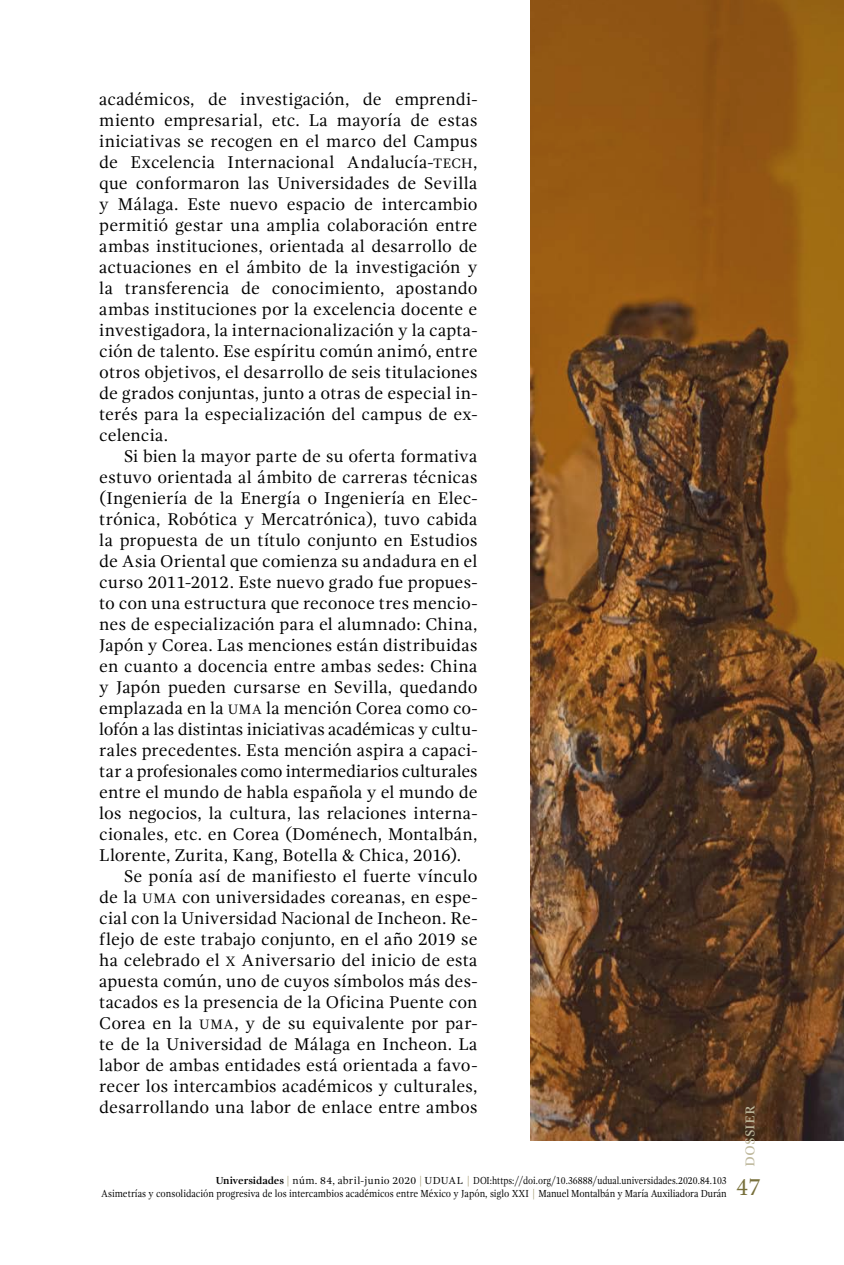
<style>
.page{position:relative;width:844px;height:1265px;background:#fff}
.page>*{position:absolute;margin:0;border:0;box-sizing:border-box;transform-origin:0 0}
.t1{font:24.5px "Gandhi Serif";color:#78703c;scale:.9 1}
.t2{font:17.5px/21px "Gandhi Serif";letter-spacing:.005em;color:#000;text-align:justify}
.t3{font:17.5px "Gandhi Serif";letter-spacing:-.015em;color:#000}
.t4{font:17.5px "Gandhi Serif";color:#beb89c}
.t5{font:10.5px "Gandhi Serif";color:#000;scale:.9 1}
.t6{font:10.5px "Gandhi Serif";color:#000}
.s1{font-size:14px}
.s2{font-weight:700}
.s3{color:#a49c74}
</style>
<div class="page">
<img style="left:530px;top:0;width:313px;height:1141px">
<p class="t2" style="left:99px;top:89px;width:379px">académicos, de investigación, de emprendi&shy;miento empresarial, etc. La mayoría de estas iniciativas se recogen en el marco del Campus de Excelencia Internacional Andalucía-<span class="s1">TECH</span>, que conformaron las Universidades de Sevilla y Málaga. Este nuevo espacio de intercambio permitió gestar una amplia colaboración entre ambas instituciones, orientada al desarrollo de actuaciones en el ámbito de la investigación y la transferencia de conocimiento, apostando ambas instituciones por la excelencia docente e investigadora, la internacionalización y la capta&shy;ción de talento. Ese espíritu común animó, entre otros objetivos, el desarrollo de seis titulaciones de grados conjuntas, junto a otras de especial in&shy;terés para la especialización del campus de ex&shy;celencia.</p>
<p class="t2" style="left:124px;top:446px;width:355px">Si bien la mayor parte de su oferta formativa</p>
<p class="t2" style="left:99px;top:467px;width:379px">estuvo orientada al ámbito de carreras técnicas</p>
<p class="t2" style="left:99px;top:488px;width:379px">(Ingeniería de la Energía o Ingeniería en Elec-</p>
<p class="t2" style="left:99px;top:509px;width:379px">trónica, Robótica y Mercatrónica), tuvo cabida</p>
<p class="t2" style="left:99px;top:530px;width:379px">la propuesta de un título conjunto en Estudios</p>
<p class="t2" style="left:99px;top:551px;width:379px">de Asia Oriental que comienza su andadura en el</p>
<p class="t2" style="left:99px;top:572px;width:379px">curso 2011-2012. Este nuevo grado fue propues-</p>
<p class="t2" style="left:99px;top:593px;width:379px">to con una estructura que reconoce tres mencio-</p>
<p class="t2" style="left:99px;top:614px;width:379px">nes de especialización para el alumnado: China,</p>
<p class="t2" style="left:99px;top:635px;width:379px">Japón y Corea. Las menciones están distribuidas</p>
<p class="t2" style="left:99px;top:656px;width:379px">en cuanto a docencia entre ambas sedes: China</p>
<p class="t2" style="left:99px;top:677px;width:379px">y Japón pueden cursarse en Sevilla, quedando</p>
<p class="t2" style="left:99px;top:698px;width:379px">emplazada en la <span class="s1">UMA</span> la mención Corea como co-</p>
<p class="t2" style="left:99px;top:719px;width:379px">lofón a las distintas iniciativas académicas y cultu-</p>
<p class="t2" style="left:99px;top:740px;width:379px">rales precedentes. Esta mención aspira a capaci-</p>
<p class="t3" style="left:99px;top:761px;width:379px">tar a profesionales como intermediarios culturales</p>
<p class="t2" style="left:99px;top:782px;width:379px">entre el mundo de habla española y el mundo de</p>
<p class="t2" style="left:99px;top:803px;width:379px">los negocios, la cultura, las relaciones interna-</p>
<p class="t2" style="left:99px;top:824px;width:379px">cionales, etc. en Corea (Doménech, Montalbán,</p>
<p class="t2" style="left:99px;top:845px;width:363px">Llorente, Zurita, Kang, Botella &amp; Chica, 2016).</p>
<p class="t2" style="left:124px;top:866px;width:355px">Se ponía así de manifiesto el fuerte vínculo</p>
<p class="t2" style="left:99px;top:887px;width:379px">de la <span class="s1">UMA</span> con universidades coreanas, en espe-</p>
<p class="t2" style="left:99px;top:908px;width:379px">cial con la Universidad Nacional de Incheon. Re-</p>
<p class="t2" style="left:99px;top:929px;width:379px">flejo de este trabajo conjunto, en el año 2019 se</p>
<p class="t2" style="left:99px;top:950px;width:379px">ha celebrado el <span class="s1">X</span> Aniversario del inicio de esta</p>
<p class="t2" style="left:99px;top:971px;width:379px">apuesta común, uno de cuyos símbolos más des-</p>
<p class="t2" style="left:99px;top:992px;width:379px">tacados es la presencia de la Oficina Puente con</p>
<p class="t2" style="left:99px;top:1013px;width:379px">Corea en la <span class="s1">UMA</span>, y de su equivalente por par-</p>
<p class="t2" style="left:99px;top:1034px;width:379px">te de la Universidad de Málaga en Incheon. La</p>
<p class="t2" style="left:99px;top:1055px;width:379px">labor de ambas entidades está orientada a favo-</p>
<p class="t2" style="left:99px;top:1076px;width:379px">recer los intercambios académicos y culturales,</p>
<p class="t2" style="left:99px;top:1097px;width:379px">desarrollando una labor de enlace entre ambos</p>
<p class="t6" style="left:216px;top:1175px;width:512px"><span class="s2">Universidades</span> <span class="s3">|</span> núm. 84, abril-junio 2020 <span class="s3">|</span> UDUAL <span class="s3">|</span> DOI:https://doi.org/10.36888/udual.universidades.2020.84.103</p>
<p class="t5" style="left:101px;top:1187px;width:696px">Asimetrías y consolidación progresiva de los intercambios académicos entre México y Japón, siglo XXI <span class="s3">|</span> Manuel Montalbán y María Auxiliadora Durán</p>
<p class="t4" style="left:738px;top:1167px;width:63px;rotate:-90deg">dossier</p>
<h1 class="t1" style="left:736px;top:1173px;width:28px">47</h1>
</div>
